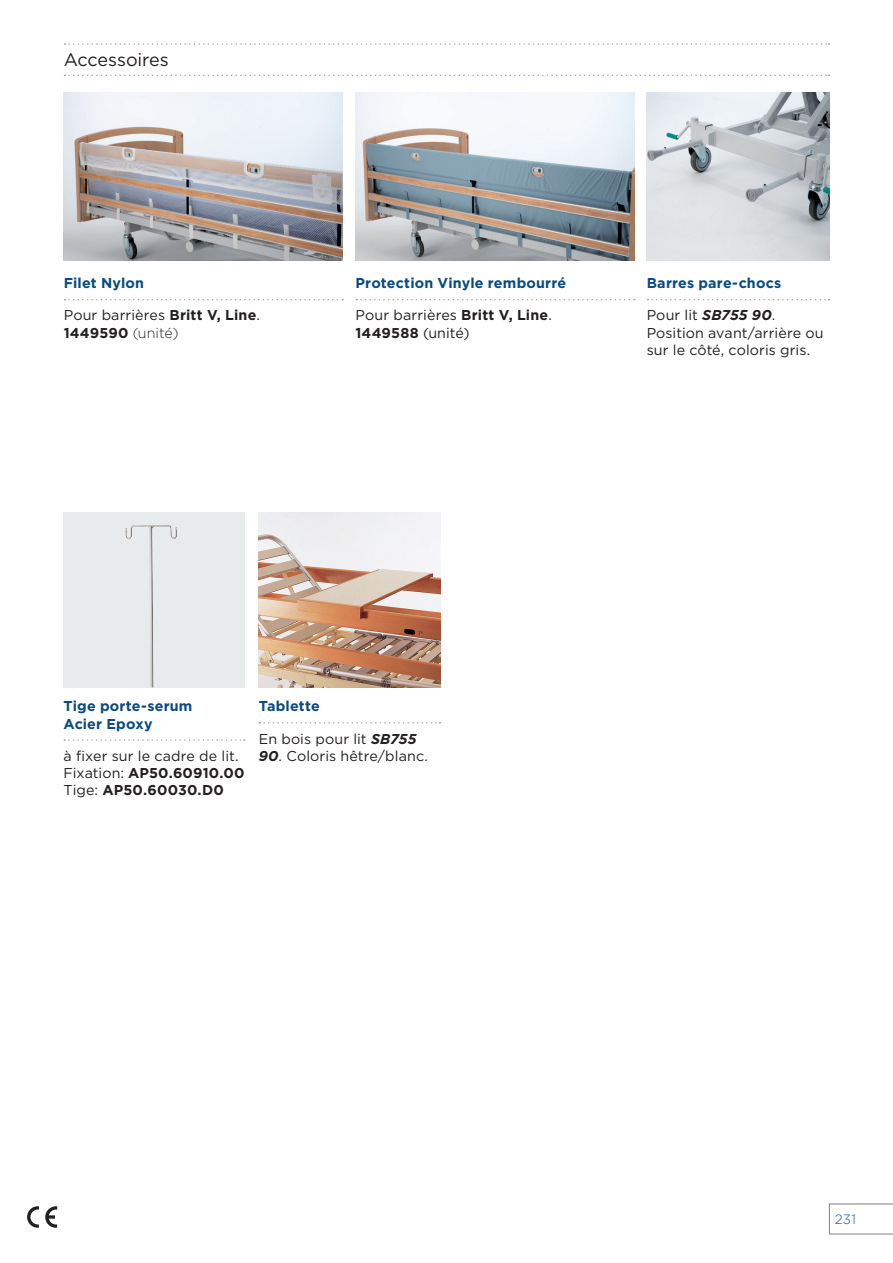
<style>
.page{position:relative;width:893px;height:1263px;background:#fff}
.page>*{position:absolute;margin:0;border:0;box-sizing:border-box;transform-origin:0 0}
.Heading_2019{font:18px "Gotham";letter-spacing:-.005em;color:#231f20}
.Body_No_Indent{font:14.25px/17.2px "Gotham";letter-spacing:.005em;color:#231f20}
.Subheading_2019{font:700 14.25px/17.2px "Gotham";letter-spacing:.01em;color:#084a81}
.Body_No_Indent-2{font:700 14.25px "Gotham";letter-spacing:.01em;color:#231f20}
.t1{font:300 13.5px "Gotham";color:#115da9}
.s1{font-weight:700}
.s2{font-weight:300}
.s3{font-weight:400}
.s4{font-weight:700;font-style:italic}
</style>
<div class="page">
<svg style="left:45px;top:1206px;width:12px;height:22px"></svg>
<svg style="left:27px;top:1206px;width:12px;height:22px"></svg>
<img style="left:356px;top:92px;width:279px;height:168px">
<img style="left:647px;top:92px;width:182px;height:168px">
<img style="left:259px;top:512px;width:181px;height:175px">
<div style="left:64px;top:512px;width:181px;height:175px;background:#e8ebec"></div>
<img style="left:125px;top:525px;width:52px;height:162px">
<img style="left:64px;top:92px;width:279px;height:168px">
<svg style="left:356px;top:299px;width:279px;height:1px"></svg>
<svg style="left:65px;top:299px;width:278px;height:1px"></svg>
<svg style="left:647px;top:299px;width:182px;height:1px"></svg>
<svg style="left:260px;top:722px;width:180px;height:1px"></svg>
<svg style="left:64px;top:739px;width:181px;height:2px"></svg>
<svg style="left:65px;top:43px;width:764px;height:2px"></svg>
<svg style="left:65px;top:75px;width:764px;height:1px"></svg>
<svg style="left:829px;top:1204px;width:64px;height:30px"></svg>
<p class="Heading_2019" style="left:64px;top:48px;width:106px">Accessoires</p>
<p class="Subheading_2019" style="left:64px;top:275px;width:82px">Filet Nylon</p>
<p class="Body_No_Indent" style="left:64px;top:306px;width:198px">Pour barrières <span class="s1">Britt V, Line</span>.</p>
<p class="Body_No_Indent-2" style="left:64px;top:323px;width:116px">1449590 <span class="s2">(unité)</span></p>
<p class="Subheading_2019" style="left:356px;top:275px;width:212px">Protection Vinyle rembourré</p>
<p class="Body_No_Indent" style="left:356px;top:306px;width:198px">Pour barrières <span class="s1">Britt V, Line</span>.</p>
<p class="Body_No_Indent-2" style="left:356px;top:323px;width:115px">1449588 <span class="s3">(unité)</span></p>
<p class="Subheading_2019" style="left:647px;top:275px;width:136px">Barres pare-chocs</p>
<p class="Body_No_Indent" style="left:647px;top:306px;width:130px">Pour lit <span class="s4">SB755 90</span>.</p>
<p class="Body_No_Indent" style="left:647px;top:324px;width:178px">Position avant/arrière ou sur le côté, coloris gris.</p>
<p class="Subheading_2019" style="left:64px;top:698px;width:130px">Tige porte-serum<br>Acier Epoxy</p>
<p class="Body_No_Indent" style="left:64px;top:747px;width:177px">à fixer sur le cadre de lit.</p>
<p class="Body_No_Indent-2" style="left:64px;top:764px;width:183px"><span class="s3">Fixation:</span> AP50.60910.00</p>
<p class="Body_No_Indent-2" style="left:64px;top:781px;width:162px"><span class="s3">Tige:</span> AP50.60030.D0</p>
<p class="Subheading_2019" style="left:259px;top:698px;width:63px">Tablette</p>
<p class="Body_No_Indent" style="left:259px;top:730px;width:156px">En bois pour lit <span class="s4">SB755</span></p>
<p class="Body_No_Indent" style="left:259px;top:747px;width:171px"><span class="s4">90</span>. Coloris hêtre/blanc.</p>
<p class="t1" style="left:835px;top:1211px;width:23px">231</p>
</div>
